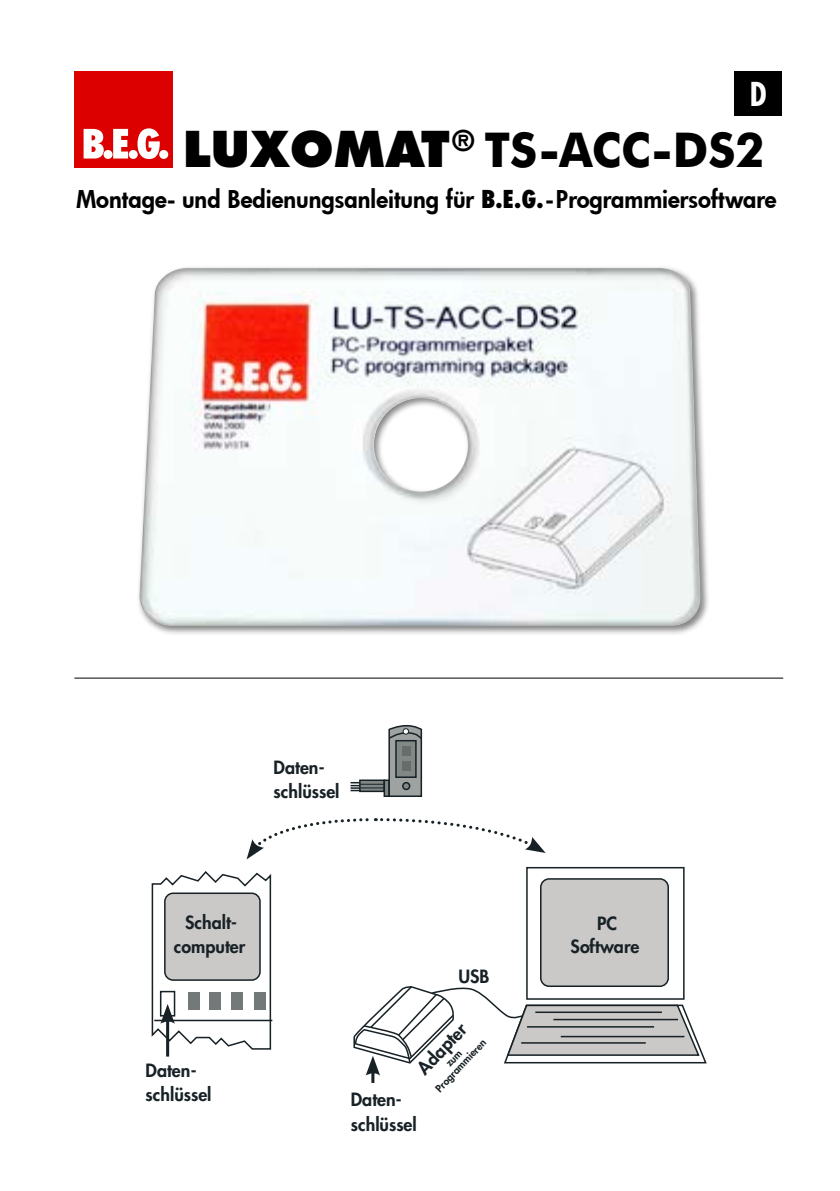
<style>
.page{position:relative;width:840px;height:1191px;background:#fff}
.page>*{position:absolute;margin:0;border:0;box-sizing:border-box;transform-origin:0 0}
.t1{font:700 48px "Futura BT";color:#000}
.t2{font:700 condensed 32px "Futura";color:#fff}
.t3{font:800 24px "Futura";color:#000}
.t4{font:800 17.8px/24.4px "Futura";color:#182226}
.t5{font:800 10.2px/10.2px "Futura";color:#182226;text-align:center}
.s1{font-family:"Futura";font-weight:800}
.s2{font-stretch:condensed}
</style>
<div class="page">
<div style="left:128px;top:261px;width:587px;height:384px;background:#000;opacity:.2"></div>
<div style="left:74px;top:71px;width:98px;height:96px;background:#dc0000"></div>
<svg style="left:83px;top:128px;width:85px;height:31px"></svg>
<div style="left:734px;top:71px;width:47px;height:45px;background:#000"></div>
<div style="left:526px;top:867px;width:158px;height:132px;border:2px solid #182226"></div>
<div style="left:540px;top:879px;width:127px;height:107px;background:#cbc9c8;border-radius:8px"></div>
<div style="left:539px;top:878px;width:129px;height:109px;border:2px solid #182226;border-radius:8px"></div>
<svg style="left:350px;top:725px;width:72px;height:72px"></svg>
<svg style="left:246px;top:818px;width:299px;height:41px"></svg>
<hr style="left:166px;top:1018px;width:3px;height:38px;background:#182226">
<svg style="left:151px;top:871px;width:121px;height:179px"></svg>
<hr style="left:371px;top:1065px;width:3px;height:18px;background:#182226">
<svg style="left:353px;top:984px;width:354px;height:91px"></svg>
<hr style="left:74px;top:677px;width:708px;height:1px;background:#000">
<h2 class="t2" style="left:749px;top:73px;width:18px">D</h2>
<h1 class="t1" style="left:183px;top:121px;width:582px"><span class="s1">LUXOMAT</span><sup>®</sup> TS-ACC-DS2</h1>
<h3 class="t3" style="left:76px;top:183px;width:701px">Montage- und Bedienungsanleitung für <span class="s2">B.E.G.</span>-Programmiersoftware</h3>
<p class="t4" style="left:273px;top:754px;width:67px">Daten&shy;schlüssel</p>
<p class="t4" style="left:174px;top:910px;width:73px;text-align:center">Schalt&shy;computer</p>
<p class="t4" style="left:145px;top:1057px;width:67px">Daten&shy;schlüssel</p>
<p class="t4" style="left:458px;top:963px;width:32px">USB</p>
<p class="t4" style="left:411px;top:1062px;width:64px;rotate:-46deg">Adapter</p>
<p class="t5" style="left:426px;top:1079px;width:70px;rotate:-46deg">zum<br>Programmieren</p>
<p class="t4" style="left:350px;top:1087px;width:67px">Daten&shy;schlüssel</p>
<p class="t4" style="left:570px;top:911px;width:70px;line-height:23.4px;text-align:center">PC<br>Software</p>
</div>
